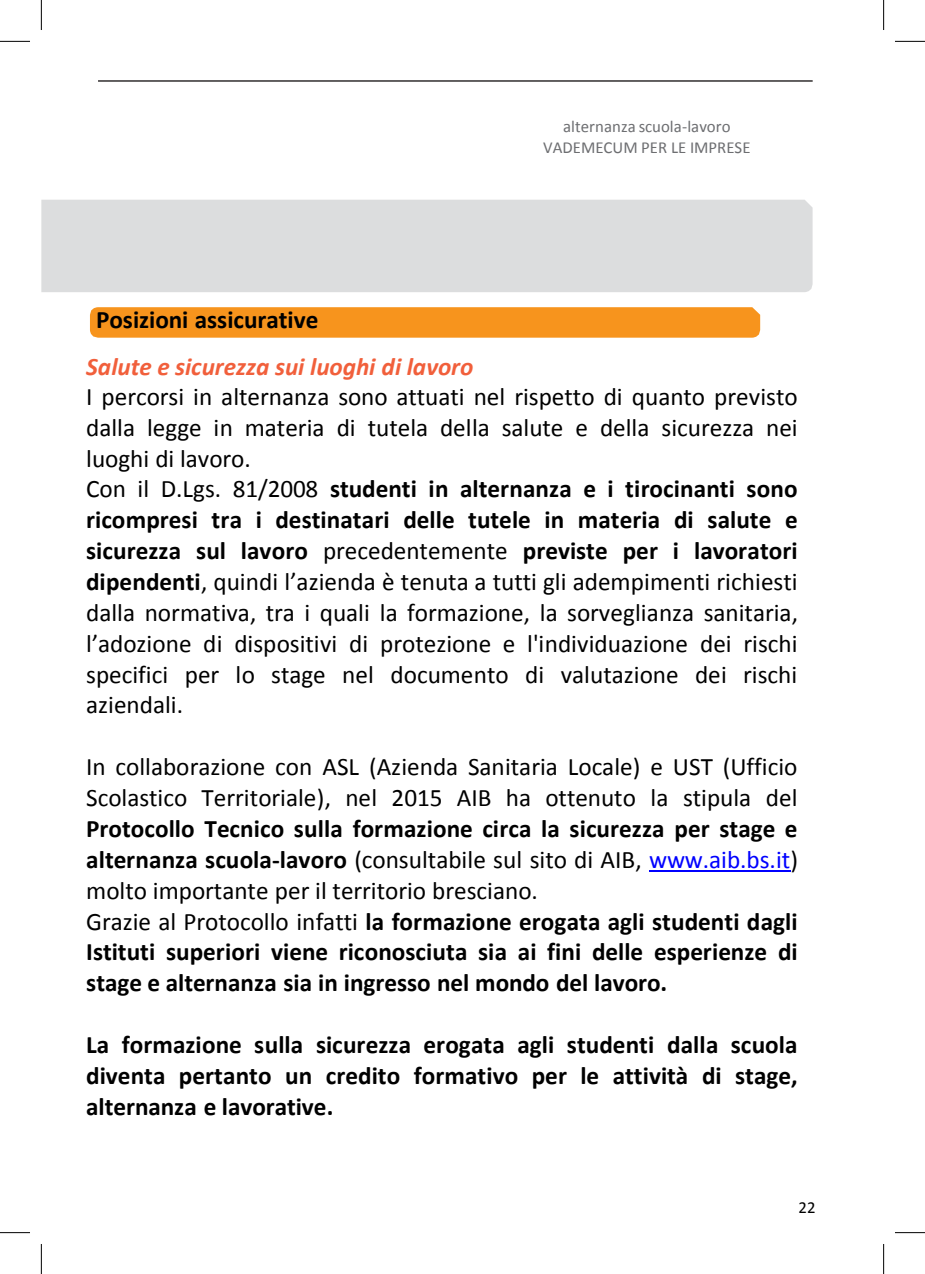
<style>
.page{position:relative;width:925px;height:1274px;background:#fff}
.page>*{position:absolute;margin:0;border:0;box-sizing:border-box;transform-origin:0 0}
.t1{font:700 25.2px/30.8px "Calibri";color:#000}
.t2{font:25.2px/30.8px "Calibri";color:#000}
.t3{font:16.8px/20.2px "Calibri";color:#6d6e71;text-align:center}
.t4{font:16.8px "Calibri";color:#000}
.s1{font-weight:700;font-style:italic;color:#f15f3b}
.s2{font-weight:700}
.s3{font-weight:400}
.s4{font-weight:400;color:#00f}
</style>
<div class="page">
<div style="left:41px;top:200px;width:771px;height:92px;background:#dcddde"></div>
<hr style="left:649px;top:870px;width:141px;height:2px;background:#00f">
<hr style="left:98px;top:80px;width:714px;height:2px;background:#231f20">
<div style="left:90px;top:307px;width:670px;height:30px;background:#f7941d"></div>
<hr style="left:0;top:41px;width:30px;height:1px;background:#000">
<hr style="left:895px;top:41px;width:30px;height:1px;background:#000">
<hr style="left:0;top:1232px;width:30px;height:1px;background:#000">
<hr style="left:895px;top:1232px;width:30px;height:1px;background:#000">
<hr style="left:41px;top:0;width:1px;height:30px;background:#000">
<hr style="left:41px;top:1243px;width:1px;height:30px;background:#000">
<hr style="left:883px;top:0;width:1px;height:30px;background:#000">
<hr style="left:883px;top:1243px;width:1px;height:30px;background:#000">
<p class="t1" style="left:96px;top:302px;width:224px">Posizioni assicurative</p>
<p class="t3" style="left:543px;top:116px;width:209px">alternanza scuola-lavoro<br>VADEMECUM PER LE IMPRESE</p>
<p class="t2" style="left:86px;top:350px;width:713px"><span class="s1">Salute e sicurezza sui luoghi di lavoro<br></span>I percorsi in alternanza sono attuati nel rispetto di quanto previsto dalla legge in materia di tutela della salute e della sicurezza nei luoghi di lavoro.<br>Con il D.Lgs. 81/2008 <span class="s2">studenti in alternanza e i tirocinanti sono ricompresi tra i destinatari delle tutele in materia di salute e sicurezza sul lavoro</span> precedentemente <span class="s2">previste per i lavoratori dipendenti</span>, quindi l’azienda è tenuta a tutti gli adempimenti richiesti dalla normativa, tra i quali la formazione, la sorveglianza sanitaria, l’adozione di dispositivi di protezione e l'individuazione dei rischi specifici per lo stage nel documento di valutazione dei rischi aziendali.</p>
<p class="t1" style="left:86px;top:750px;width:713px"><span class="s3">In collaborazione con ASL (Azienda Sanitaria Locale) e UST (Ufficio Scolastico Territoriale), nel 2015 AIB ha ottenuto la stipula del </span>Protocollo Tecnico sulla formazione circa la sicurezza per stage e alternanza scuola-lavoro <span class="s3">(consultabile sul sito di AIB,</span> <span class="s4">www.aib.bs.it</span><span class="s3">) molto importante per il territorio bresciano.<br>Grazie al Protocollo infatti</span> la formazione erogata agli studenti dagli Istituti superiori viene riconosciuta sia ai fini delle esperienze di stage e alternanza sia in ingresso nel mondo del lavoro.</p>
<p class="t1" style="left:86px;top:1027px;width:713px;text-align:justify">La formazione sulla sicurezza erogata agli studenti dalla scuola diventa pertanto un credito formativo per le attività di stage, alternanza e lavorative.</p>
<p class="t4" style="left:798px;top:1196px;width:18px">22</p>
</div>
